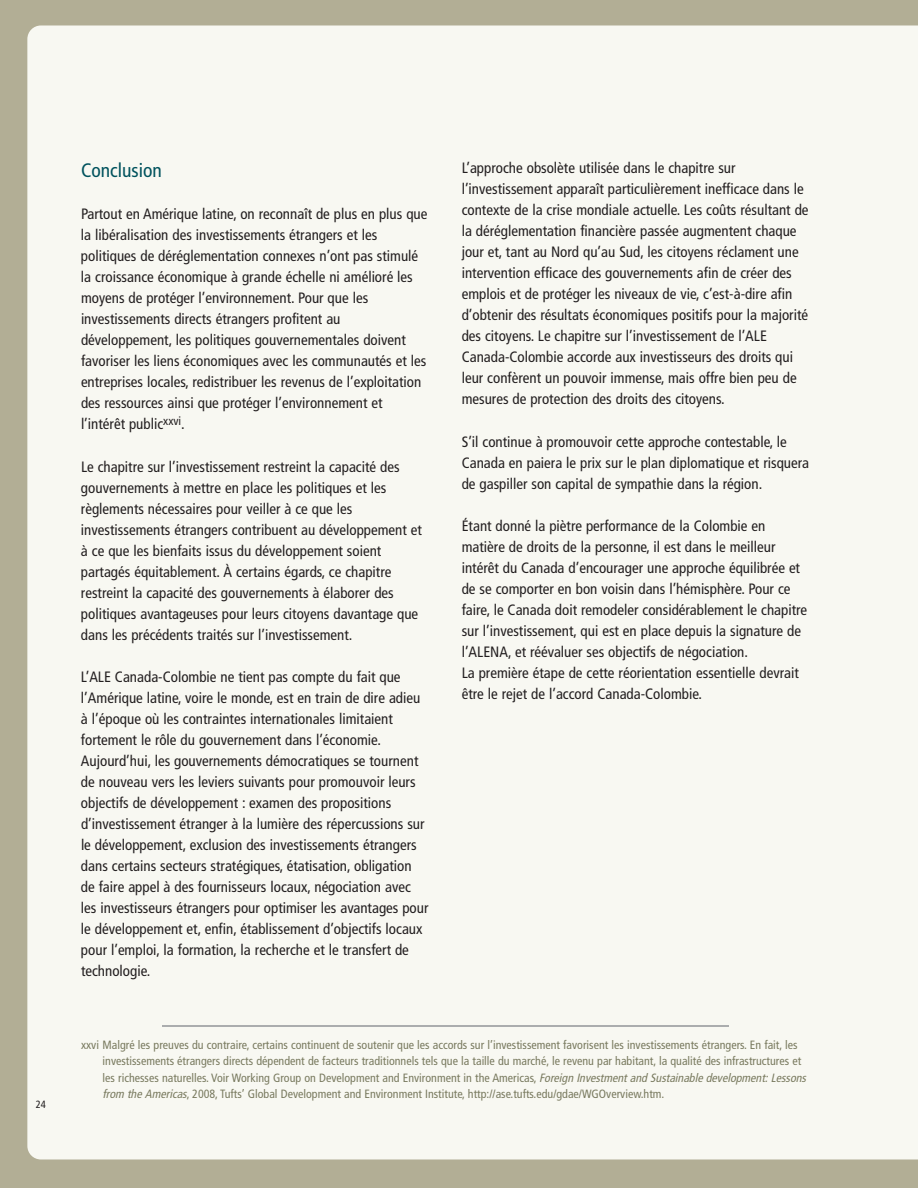
<style>
.page{position:relative;width:918px;height:1188px;background:#b2ae95}
.page>*{position:absolute;margin:0;border:0;box-sizing:border-box;transform-origin:0 0}
.t1{font:condensed 19.5px "Frutiger";color:#00525d}
.t2{font:condensed 15px/21px "Frutiger";color:#231f20}
.t3{font:condensed 12px/16.5px "Frutiger";color:#797a5f}
.t4{font:condensed 10.5px "Frutiger";color:#231f20}
.s1{font-style:italic}
</style>
<div class="page">
<div style="left:27px;top:25px;width:891px;height:1134px;background:#f8f8f2"></div>
<hr style="left:162px;top:1025px;width:567px;height:2px;background:#939598">
<p class="t4" style="left:36px;top:1100px;width:12px">24</p>
<h1 class="t1" style="left:81px;top:162px;width:82px">Conclusion</h1>
<p class="t2" style="left:81px;top:205px;width:348px">Partout en Amérique latine, on reconnaît de plus en plus que la libéralisation des investissements étrangers et les politiques de déréglementation connexes n’ont pas stimulé la croissance économique à grande échelle ni amélioré les moyens de protéger l’environnement. Pour que les investissements directs étrangers profitent au développement, les politiques gouvernementales doivent favoriser les liens économiques avec les communautés et les entreprises locales, redistribuer les revenus de l’exploitation des ressources ainsi que protéger l’environnement et l’intérêt public<sup>xxvi</sup>.</p>
<p class="t2" style="left:81px;top:457px;width:342px">Le chapitre sur l’investissement restreint la capacité des gouvernements à mettre en place les politiques et les règlements nécessaires pour veiller à ce que les investissements étrangers contribuent au développement et à ce que les bienfaits issus du développement soient partagés équitablement. À certains égards, ce chapitre restreint la capacité des gouvernements à élaborer des politiques avantageuses pour leurs citoyens davantage que dans les précédents traités sur l’investissement.</p>
<p class="t2" style="left:81px;top:668px;width:349px">L’ALE Canada-Colombie ne tient pas compte du fait que l’Amérique latine, voire le monde, est en train de dire adieu à l’époque où les contraintes internationales limitaient fortement le rôle du gouvernement dans l’économie.<br>Aujourd’hui, les gouvernements démocratiques se tournent de nouveau vers les leviers suivants pour promouvoir leurs objectifs de développement : examen des propositions d’investissement étranger à la lumière des répercussions sur le développement, exclusion des investissements étrangers dans certains secteurs stratégiques, étatisation, obligation de faire appel à des fournisseurs locaux, négociation avec les investisseurs étrangers pour optimiser les avantages pour le développement et, enfin, établissement d’objectifs locaux pour l’emploi, la formation, la recherche et le transfert de technologie.</p>
<p class="t2" style="left:462px;top:159px;width:348px">L’approche obsolète utilisée dans le chapitre sur l’investissement apparaît particulièrement inefficace dans le contexte de la crise mondiale actuelle. Les coûts résultant de la déréglementation financière passée augmentent chaque jour et, tant au Nord qu’au Sud, les citoyens réclament une intervention efficace des gouvernements afin de créer des emplois et de protéger les niveaux de vie, c’est-à-dire afin d’obtenir des résultats économiques positifs pour la majorité des citoyens. Le chapitre sur l’investissement de l’ALE Canada-Colombie accorde aux investisseurs des droits qui leur confèrent un pouvoir immense, mais offre bien peu de mesures de protection des droits des citoyens.</p>
<p class="t2" style="left:462px;top:432px;width:349px">S’il continue à promouvoir cette approche contestable, le<br>Canada en paiera le prix sur le plan diplomatique et risquera de gaspiller son capital de sympathie dans la région.</p>
<p class="t2" style="left:462px;top:517px;width:347px">Étant donné la piètre performance de la Colombie en matière de droits de la personne, il est dans le meilleur intérêt du Canada d’encourager une approche équilibrée et de se comporter en bon voisin dans l’hémisphère. Pour ce faire, le Canada doit remodeler considérablement le chapitre sur l’investissement, qui est en place depuis la signature de l’ALENA, et réévaluer ses objectifs de négociation.<br>La première étape de cette réorientation essentielle devrait être le rejet de l’accord Canada-Colombie.</p>
<p class="t3" style="left:103px;top:1037px;width:707px;text-indent:-22px">xxvi Malgré les preuves du contraire, certains continuent de soutenir que les accords sur l’investissement favorisent les investissements étrangers. En fait, les investissements étrangers directs dépendent de facteurs traditionnels tels que la taille du marché, le revenu par habitant, la qualité des infrastructures et les richesses naturelles. Voir Working Group on Development and Environment in the Americas, <span class="s1">ForeignInvestmentandSustainabledevelopment:Lessons fromtheAmericas</span>, 2008, Tufts’ Global Development and Environment Institute, http://ase.tufts.edu/gdae/WGOverview.htm.</p>
</div>
